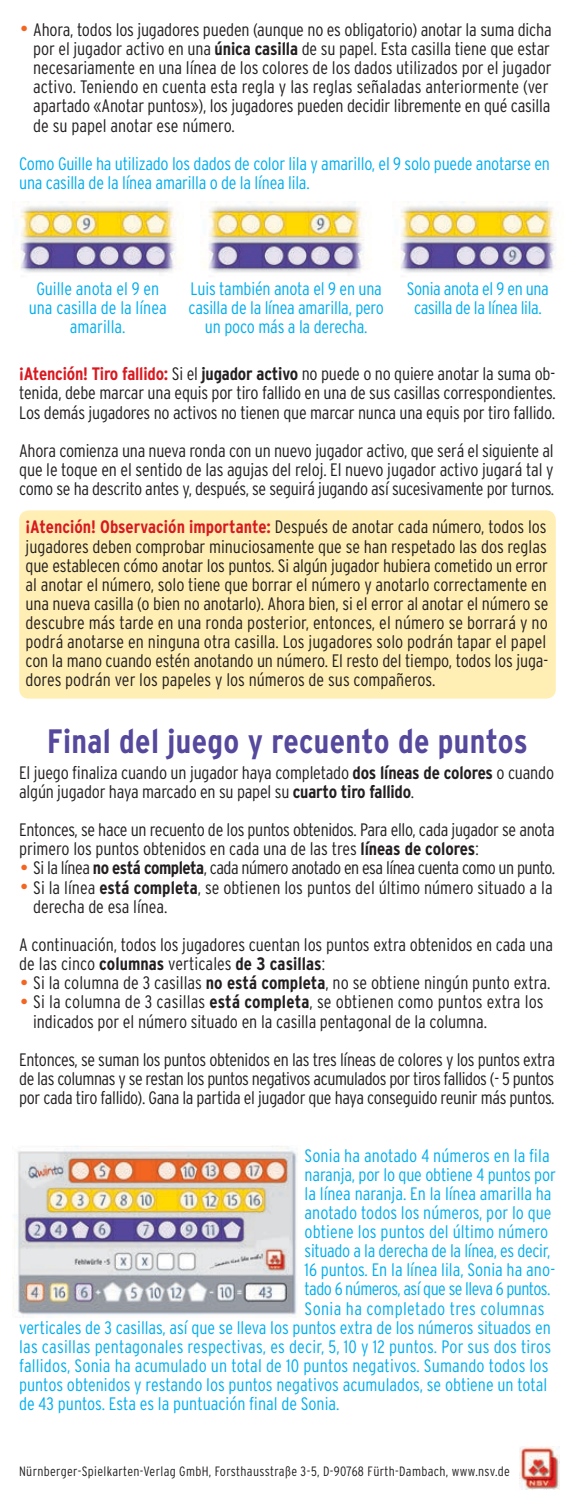
<style>
.page{position:relative;width:575px;height:1506px;background:#fff}
.page>*{position:absolute;margin:0;border:0;box-sizing:border-box;transform-origin:0 0}
.t1{font:700 condensed 33.75px "Interstate";letter-spacing:.01em;color:#55489d}
.t2{font:300 condensed 18px/19.1px "Interstate";letter-spacing:-.01em;color:#231f20}
.t3{font:300 condensed 18px/19.1px "Interstate";letter-spacing:-.005em;color:#00aeef}
.t4{font:300 condensed 18px "Interstate";letter-spacing:.01em;color:#231f20}
.t5{font:300 condensed 18px "Interstate";letter-spacing:-.03em;color:#00aeef}
.t6{font:300 condensed 13.5px "Interstate";letter-spacing:.025em;color:#231f20}
.s1{font-size:31.5px;color:#f26522}
.s2{font-weight:700}
.s3{font-weight:700;color:#d81920}
</style>
<div class="page">
<div style="left:19px;top:510px;width:536px;height:188px;background:#ffefb4;border-radius:10px"></div>
<img style="left:12px;top:1145px;width:286px;height:172px">
<img style="left:12px;top:201px;width:169px;height:72px">
<img style="left:200px;top:201px;width:169px;height:72px">
<img style="left:392px;top:201px;width:169px;height:72px">
<svg style="left:522px;top:1489px;width:33px;height:1px"></svg>
<img style="left:519px;top:1446px;width:39px;height:43px">
<p class="t2" style="left:19px;top:20px;width:533px"><span class="s1">•</span> Ahora, todos los jugadores pueden (aunque no es obligatorio) anotar la suma dicha</p>
<p class="t2" style="left:33px;top:39px;width:517px">por el jugador activo en una <span class="s2">única casilla</span> de su papel. Esta casilla tiene que estar</p>
<p class="t2" style="left:33px;top:58px;width:519px">necesariamente en una línea de los colores de los dados utilizados por el jugador activo. Teniendo en cuenta esta regla y las reglas señaladas anteriormente (ver apartado «Anotar puntos»), los jugadores pueden decidir libremente en qué casilla</p>
<p class="t2" style="left:33px;top:115px;width:203px">de su papel anotar ese número.</p>
<p class="t3" style="left:19px;top:154px;width:531px">Como Guille ha utilizado los dados de color lila y amarillo, el 9 solo puede anotarse en una casilla de la línea amarilla o de la línea lila.</p>
<p class="t3" style="left:190px;top:279px;width:193px">Luis también anota el 9 en una</p>
<p class="t3" style="left:188px;top:298px;width:197px">casilla de la línea amarilla, pero</p>
<p class="t3" style="left:205px;top:317px;width:164px">un poco más a la derecha.</p>
<p class="t3" style="left:29px;top:279px;width:139px;text-align:center">Guille anota el 9 en una casilla de la línea amarilla.</p>
<p class="t3" style="left:406px;top:279px;width:143px;text-align:center">Sonia anota el 9 en una casilla de la línea lila.</p>
<p class="t2" style="left:19px;top:364px;width:537px"><span class="s3">¡Atención! Tiro fallido:</span> Si el <span class="s2">jugador activo</span> no puede o no quiere anotar la suma ob-</p>
<p class="t2" style="left:19px;top:383px;width:537px">tenida, debe marcar una equis por tiro fallido en una de sus casillas correspondientes.</p>
<p class="t2" style="left:19px;top:402px;width:536px">Los demás jugadores no activos no tienen que marcar nunca una equis por tiro fallido.</p>
<p class="t2" style="left:19px;top:441px;width:535px">Ahora comienza una nueva ronda con un nuevo jugador activo, que será el siguiente al</p>
<p class="t2" style="left:19px;top:460px;width:535px">que le toque en el sentido de las agujas del reloj. El nuevo jugador activo jugará tal y</p>
<p class="t2" style="left:19px;top:479px;width:536px">como se ha descrito antes y, después, se seguirá jugando así sucesivamente por turnos.</p>
<p class="t2" style="left:26px;top:517px;width:524px;text-align:justify"><span class="s3">¡Atención! Observación importante:</span> Después de anotar cada número, todos los jugadores deben comprobar minuciosamente que se han respetado las dos reglas que establecen cómo anotar los puntos. Si algún jugador hubiera cometido un error al anotar el número, solo tiene que borrar el número y anotarlo correctamente en una nueva casilla (o bien no anotarlo). Ahora bien, si el error al anotar el número se</p>
<p class="t2" style="left:26px;top:613px;width:523px">descubre más tarde en una ronda posterior, entonces, el número se borrará y no podrá anotarse en ninguna otra casilla. Los jugadores solo podrán tapar el papel</p>
<p class="t2" style="left:26px;top:651px;width:523px">con la mano cuando estén anotando un número. El resto del tiempo, todos los juga-</p>
<p class="t2" style="left:26px;top:670px;width:411px">dores podrán ver los papeles y los números de sus compañeros.</p>
<p class="t1" style="left:47px;top:722px;width:482px">Final del juego y recuento de puntos</p>
<p class="t2" style="left:19px;top:762px;width:536px">El juego finaliza cuando un jugador haya completado <span class="s2">dos líneas de colores</span> o cuando algún jugador haya marcado en su papel su <span class="s2">cuarto tiro fallido</span>.</p>
<p class="t2" style="left:19px;top:820px;width:536px">Entonces, se hace un recuento de los puntos obtenidos. Para ello, cada jugador se anota primero los puntos obtenidos en cada una de las tres <span class="s2">líneas de colores</span>:</p>
<p class="t2" style="left:19px;top:858px;width:536px"><span class="s1">•</span> Si la línea <span class="s2">no está completa</span>, cada número anotado en esa línea cuenta como un punto.</p>
<p class="t2" style="left:19px;top:877px;width:534px"><span class="s1">•</span> Si la línea <span class="s2">está completa</span>, se obtienen los puntos del último número situado a la</p>
<p class="t2" style="left:33px;top:896px;width:135px">derecha de esa línea.</p>
<p class="t2" style="left:19px;top:934px;width:535px">A continuación, todos los jugadores cuentan los puntos extra obtenidos en cada una de las cinco <span class="s2">columnas</span> verticales <span class="s2">de 3 casillas</span>:</p>
<p class="t2" style="left:19px;top:973px;width:532px"><span class="s1">•</span> Si la columna de 3 casillas <span class="s2">no está completa</span>, no se obtiene ningún punto extra.</p>
<p class="t4" style="left:19px;top:991px;width:525px"><span class="s1">•</span> Si la columna de 3 casillas <span class="s2">está completa</span>, se obtienen como puntos extra los</p>
<p class="t2" style="left:33px;top:1011px;width:455px">indicados por el número situado en la casilla pentagonal de la columna.</p>
<p class="t2" style="left:19px;top:1049px;width:536px">Entonces, se suman los puntos obtenidos en las tres líneas de colores y los puntos extra</p>
<p class="t2" style="left:19px;top:1068px;width:536px">de las columnas y se restan los puntos negativos acumulados por tiros fallidos (- 5 puntos</p>
<p class="t2" style="left:19px;top:1087px;width:536px">por cada tiro fallido). Gana la partida el jugador que haya conseguido reunir más puntos.</p>
<p class="t3" style="left:304px;top:1145px;width:252px">Sonia ha anotado 4 números en la fila naranja, por lo que obtiene 4 puntos por la línea naranja. En la línea amarilla ha anotado todos los números, por lo que obtiene los puntos del último número situado a la derecha de la línea, es decir, 16 puntos. En la línea lila, Sonia ha ano-</p>
<p class="t5" style="left:304px;top:1278px;width:247px">tado 6 números, así que se lleva 6 puntos.</p>
<p class="t3" style="left:19px;top:1298px;width:533px;text-indent:285px">Sonia ha completado tres columnas verticales de 3 casillas, así que se lleva los puntos extra de los números situados en las casillas pentagonales respectivas, es decir, 5, 10 y 12 puntos. Por sus dos tiros fallidos, Sonia ha acumulado un total de 10 puntos negativos. Sumando todos los puntos obtenidos y restando los puntos negativos acumulados, se obtiene un total de 43 puntos. Esta es la puntuación final de Sonia.</p>
<p class="t6" style="left:19px;top:1463px;width:491px">Nürnberger-Spielkarten-Verlag GmbH, Forsthausstraße 3-5, D-90768 Fürth-Dambach, www.nsv.de</p>
</div>
